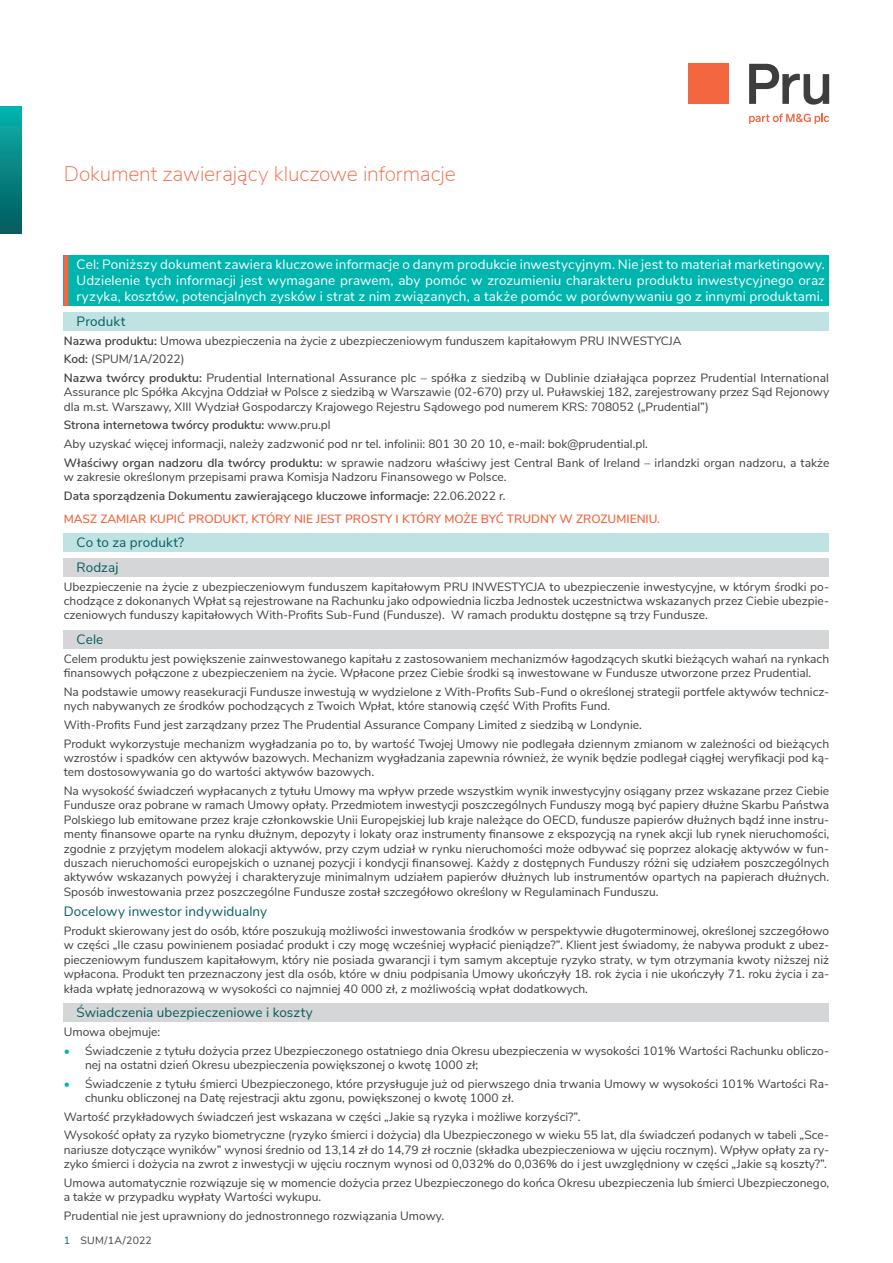
<style>
.page{position:relative;width:893px;height:1263px;background:#fff}
.page>*{position:absolute;margin:0;border:0;box-sizing:border-box;transform-origin:0 0}
.t1{font:200 21px "Nunito Sans";letter-spacing:-.01em;color:#f26640}
.rozdział_KID{font:13.5px/16.2px "Nunito Sans";letter-spacing:.01em;color:#fff;text-align:justify}
.podpunkt_KID{font:13.5px "Nunito Sans";letter-spacing:.005em;color:#065c5f}
.tekst__8pt_KID{font:13.5px "Nunito Sans";letter-spacing:.01em;color:#065c5f}
.podrozdział_KID{font:13.5px "Nunito Sans";letter-spacing:.01em;color:#065c5f}
.tekst__8pt_KID-2{font:12px/14.4px "Nunito Sans";color:#3e3e3f;text-align:justify}
.tekst__8pt_KID-3{font:600 12px "Nunito Sans";color:#3e3e3f}
.tekst__8pt_KID-4{font:600 12px "Nunito Sans";color:#f26640}
.t2{font:10.5px "Nunito Sans";letter-spacing:.02em;color:#3e3e3f}
.s1{font-weight:600}
.s2{font-weight:400}
.s3{color:#00b5ae}
.s4{color:#065c5f}
</style>
<div class="page">
<div style="left:64px;top:255px;width:765px;height:51px;background:#00b5ae"></div>
<hr style="left:64px;top:255px;width:4px;height:51px;background:#f26640">
<div style="left:64px;top:312px;width:765px;height:19px;background:#bee3e2"></div>
<div style="left:64px;top:534px;width:765px;height:18px;background:#bee3e2"></div>
<div style="left:64px;top:558px;width:765px;height:19px;background:#d5d6d8"></div>
<div style="left:64px;top:630px;width:765px;height:19px;background:#d5d6d8"></div>
<div style="left:64px;top:1004px;width:765px;height:18px;background:#d5d6d8"></div>
<div style="left:0;top:106px;width:21px;height:128px;background:linear-gradient(to bottom,#09b3ad,#05595d)"></div>
<svg style="left:749px;top:64px;width:80px;height:41px"></svg>
<div style="left:689px;top:64px;width:40px;height:40px;background:#f26640"></div>
<svg style="left:749px;top:114px;width:80px;height:10px"></svg>
<p class="t1" style="left:64px;top:158px;width:393px">Dokument zawierający kluczowe informacje</p>
<p class="rozdział_KID" style="left:77px;top:255px;width:750px">Cel: Poniższy dokument zawiera kluczowe informacje o danym produkcie inwestycyjnym. Nie jest to materiał marketingowy.<br>Udzielenie tych informacji jest wymagane prawem, aby pomóc w zrozumieniu charakteru produktu inwestycyjnego oraz ryzyka, kosztów, potencjalnych zysków i strat z nim związanych, a także pomóc w porównywaniu go z innymi produktami.</p>
<p class="podrozdział_KID" style="left:77px;top:311px;width:51px">Produkt</p>
<p class="tekst__8pt_KID-2" style="left:64px;top:332px;width:619px"><span class="s1">Nazwa produktu:</span> Umowa ubezpieczenia na życie z ubezpieczeniowym funduszem kapitałowym PRU INWESTYCJA</p>
<p class="tekst__8pt_KID-2" style="left:64px;top:351px;width:122px"><span class="s1">Kod:</span> (SPUM/1A/2022)</p>
<p class="tekst__8pt_KID-2" style="left:64px;top:370px;width:767px"><span class="s1">Nazwa twórcy produktu:</span> Prudential International Assurance plc – spółka z siedzibą w Dublinie działająca poprzez Prudential International Assurance plc Spółka Akcyjna Oddział w Polsce z siedzibą w Warszawie (02-670) przy ul. Puławskiej 182, zarejestrowany przez Sąd Rejonowy dla m.st. Warszawy, XIII Wydział Gospodarczy Krajowego Rejestru Sądowego pod numerem KRS: 708052 („Prudential”)</p>
<p class="tekst__8pt_KID-3" style="left:64px;top:416px;width:268px">Strona internetowa twórcy produktu: <span class="s2">www.pru.pl</span></p>
<p class="tekst__8pt_KID-2" style="left:64px;top:436px;width:586px">Aby uzyskać więcej informacji, należy zadzwonić pod nr tel. infolinii: 801 30 20 10, e-mail: bok@prudential.pl.</p>
<p class="tekst__8pt_KID-2" style="left:64px;top:454px;width:767px"><span class="s1">Właściwy organ nadzoru dla twórcy produktu:</span> w sprawie nadzoru właściwy jest Central Bank of Ireland – irlandzki organ nadzoru, a także w zakresie określonym przepisami prawa Komisja Nadzoru Finansowego w Polsce.</p>
<p class="tekst__8pt_KID-3" style="left:64px;top:487px;width:443px">Data sporządzenia Dokumentu zawierającego kluczowe informacje: <span class="s2">22.06.2022 r.</span></p>
<p class="tekst__8pt_KID-4" style="left:64px;top:510px;width:598px">MASZ ZAMIAR KUPIĆ PRODUKT, KTÓRY NIE JEST PROSTY I KTÓRY MOŻE BYĆ TRUDNY W ZROZUMIENIU.</p>
<p class="podrozdział_KID" style="left:77px;top:533px;width:109px">Co to za produkt?</p>
<p class="podpunkt_KID" style="left:77px;top:557px;width:43px">Rodzaj</p>
<p class="tekst__8pt_KID-2" style="left:64px;top:578px;width:767px">Ubezpieczenie na życie z ubezpieczeniowym funduszem kapitałowym PRU INWESTYCJA to ubezpieczenie inwestycyjne, w którym środki po&shy;chodzące z dokonanych Wpłat są rejestrowane na Rachunku jako odpowiednia liczba Jednostek uczestnictwa wskazanych przez Ciebie ubezpie&shy;czeniowych funduszy kapitałowych With-Profits Sub-Fund (Fundusze). W ramach produktu dostępne są trzy Fundusze.</p>
<p class="podpunkt_KID" style="left:77px;top:630px;width:28px">Cele</p>
<p class="tekst__8pt_KID-2" style="left:64px;top:651px;width:767px">Celem produktu jest powiększenie zainwestowanego kapitału z zastosowaniem mechanizmów łagodzących skutki bieżących wahań na rynkach finansowych połączone z ubezpieczeniem na życie. Wpłacone przez Ciebie środki są inwestowane w Fundusze utworzone przez Prudential.</p>
<p class="tekst__8pt_KID-2" style="left:64px;top:684px;width:767px">Na podstawie umowy reasekuracji Fundusze inwestują w wydzielone z With-Profits Sub-Fund o określonej strategii portfele aktywów technicz&shy;nych nabywanych ze środków pochodzących z Twoich Wpłat, które stanowią część With Profits Fund.</p>
<p class="tekst__8pt_KID-2" style="left:64px;top:717px;width:580px">With-Profits Fund jest zarządzany przez The Prudential Assurance Company Limited z siedzibą w Londynie.</p>
<p class="tekst__8pt_KID-2" style="left:64px;top:735px;width:767px">Produkt wykorzystuje mechanizm wygładzania po to, by wartość Twojej Umowy nie podlegała dziennym zmianom w zależności od bieżących wzrostów i spadków cen aktywów bazowych. Mechanizm wygładzania zapewnia również, że wynik będzie podlegał ciągłej weryfikacji pod ką&shy;tem dostosowywania go do wartości aktywów bazowych.</p>
<p class="tekst__8pt_KID-2" style="left:64px;top:783px;width:767px">Na wysokość świadczeń wypłacanych z tytułu Umowy ma wpływ przede wszystkim wynik inwestycyjny osiągany przez wskazane przez Ciebie Fundusze oraz pobrane w ramach Umowy opłaty. Przedmiotem inwestycji poszczególnych Funduszy mogą być papiery dłużne Skarbu Państwa Polskiego lub emitowane przez kraje członkowskie Unii Europejskiej lub kraje należące do OECD, fundusze papierów dłużnych bądź inne instru&shy;menty finansowe oparte na rynku dłużnym, depozyty i lokaty oraz instrumenty finansowe z ekspozycją na rynek akcji lub rynek nieruchomości, zgodnie z przyjętym modelem alokacji aktywów, przy czym udział w rynku nieruchomości może odbywać się poprzez alokację aktywów w fun&shy;duszach nieruchomości europejskich o uznanej pozycji i kondycji finansowej. Każdy z dostępnych Funduszy różni się udziałem poszczególnych aktywów wskazanych powyżej i charakteryzuje minimalnym udziałem papierów dłużnych lub instrumentów opartych na papierach dłużnych.<br>Sposób inwestowania przez poszczególne Fundusze został szczegółowo określony w Regulaminach Funduszu.</p>
<p class="tekst__8pt_KID" style="left:64px;top:902px;width:205px">Docelowy inwestor indywidualny</p>
<p class="tekst__8pt_KID-2" style="left:64px;top:923px;width:767px">Produkt skierowany jest do osób, które poszukują możliwości inwestowania środków w perspektywie długoterminowej, określonej szczegółowo w części „Ile czasu powinienem posiadać produkt i czy mogę wcześniej wypłacić pieniądze?”. Klient jest świadomy, że nabywa produkt z ubez&shy;pieczeniowym funduszem kapitałowym, który nie posiada gwarancji i tym samym akceptuje ryzyko straty, w tym otrzymania kwoty niższej niż wpłacona. Produkt ten przeznaczony jest dla osób, które w dniu podpisania Umowy ukończyły 18. rok życia i nie ukończyły 71. roku życia i za&shy;kłada wpłatę jednorazową w wysokości co najmniej 40 000 zł, z możliwością wpłat dodatkowych.</p>
<p class="podpunkt_KID" style="left:77px;top:1003px;width:238px">Świadczenia ubezpieczeniowe i koszty</p>
<p class="tekst__8pt_KID-2" style="left:64px;top:1024px;width:98px">Umowa obejmuje:</p>
<p class="tekst__8pt_KID-2" style="left:85px;top:1042px;width:746px;text-indent:-21px"><span class="s3">•</span> Świadczenie z tytułu dożycia przez Ubezpieczonego ostatniego dnia Okresu ubezpieczenia w wysokości 101% Wartości Rachunku obliczo&shy;nej na ostatni dzień Okresu ubezpieczenia powiększonej o kwotę 1000 zł;</p>
<p class="tekst__8pt_KID-2" style="left:85px;top:1075px;width:746px;text-indent:-21px"><span class="s3">•</span> Świadczenie z tytułu śmierci Ubezpieczonego, które przysługuje już od pierwszego dnia trwania Umowy w wysokości 101% Wartości Ra&shy;chunku obliczonej na Datę rejestracji aktu zgonu, powiększonej o kwotę 1000 zł.</p>
<p class="tekst__8pt_KID-2" style="left:64px;top:1108px;width:518px">Wartość przykładowych świadczeń jest wskazana w części „Jakie są ryzyka i możliwe korzyści?”.</p>
<p class="tekst__8pt_KID-2" style="left:64px;top:1127px;width:767px">Wysokość opłaty za ryzyko biometryczne (ryzyko śmierci i dożycia) dla Ubezpieczonego w wieku 55 lat, dla świadczeń podanych w tabeli „Sce&shy;nariusze dotyczące wyników” wynosi średnio od 13,14 zł do 14,79 zł rocznie (składka ubezpieczeniowa w ujęciu rocznym). Wpływ opłaty za ry&shy;zyko śmierci i dożycia na zwrot z inwestycji w ujęciu rocznym wynosi od 0,032% do 0,036% do i jest uwzględniony w części „Jakie są koszty?”.</p>
<p class="tekst__8pt_KID-2" style="left:64px;top:1175px;width:767px">Umowa automatycznie rozwiązuje się w momencie dożycia przez Ubezpieczonego do końca Okresu ubezpieczenia lub śmierci Ubezpieczonego, a także w przypadku wypłaty Wartości wykupu.</p>
<p class="tekst__8pt_KID-2" style="left:64px;top:1208px;width:382px">Prudential nie jest uprawniony do jednostronnego rozwiązania Umowy.</p>
<p class="t2" style="left:64px;top:1232px;width:90px"><span class="s4">1</span> SUM/1A/2022</p>
</div>
